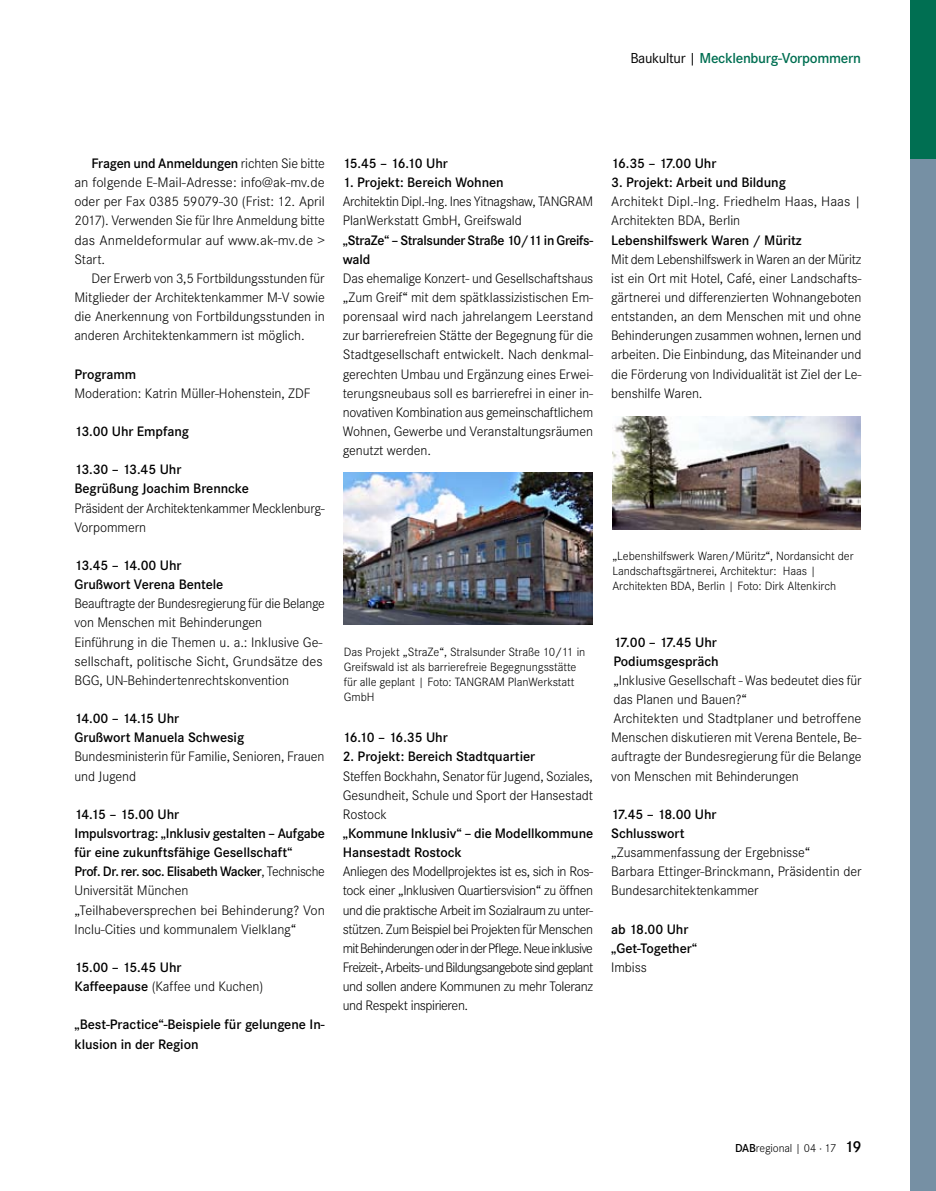
<style>
.page{position:relative;width:936px;height:1191px;background:#fff}
.page>*{position:absolute;margin:0;border:0;box-sizing:border-box;transform-origin:0 0}
.t1{font:600 15px "Corporate S";letter-spacing:-.02em;color:#006f52}
.t2{font:300 14.25px/19.2px "Corporate S";letter-spacing:-.005em;color:#000;text-align:justify}
.t3{font:600 14.25px/19.2px "Corporate S";letter-spacing:-.005em;color:#000}
.t4{font:300 14.25px/19.2px "Corporate S";letter-spacing:-.025em;color:#000}
.t5{font:600 14.25px/19.2px "Corporate S";letter-spacing:-.025em;color:#000}
.t6{font:600 14.25px "Corporate S";letter-spacing:-.03em;color:#000}
.t7{font:300 12.45px/15px "Corporate S";letter-spacing:-.005em;color:#000}
.t8{font:300 12px "Corporate S";letter-spacing:-.01em;color:#000}
.s1{font-weight:400;color:#000}
.s2{font-weight:600}
.s3{font-weight:300}
.s4{font-weight:600;font-size:16.5px}
</style>
<div class="page">
<div style="left:910px;top:0;width:25px;height:1191px;background:#7690a4"></div>
<div style="left:910px;top:0;width:25px;height:158px;background:#006f52"></div>
<img style="left:344px;top:472px;width:248px;height:153px">
<img style="left:612px;top:417px;width:248px;height:112px">
<p class="t1" style="left:630px;top:50px;width:232px"><span class="s1">Baukultur |</span> Mecklenburg-Vorpommern</p>
<p class="t2" style="left:74px;top:154px;width:252px;text-indent:17px"><span class="s2">Fragen und Anmeldungen</span> richten Sie bitte an folgende E-Mail-Adresse: info@ak-mv.de oder per Fax 0385 59079-30 (Frist: 12. April 2017). Verwenden Sie für Ihre Anmeldung bitte das Anmeldeformular auf www.ak-mv.de &gt; Start.</p>
<p class="t2" style="left:74px;top:269px;width:252px;text-indent:17px">Der Erwerb von 3,5 Fortbildungsstunden für Mitglieder der Architektenkammer M-V sowie die Anerkennung von Fortbildungsstunden in anderen Architektenkammern ist möglich.</p>
<p class="t3" style="left:74px;top:364px;width:63px">Programm</p>
<p class="t2" style="left:74px;top:383px;width:238px">Moderation: Katrin Müller-Hohenstein, ZDF</p>
<p class="t3" style="left:74px;top:422px;width:116px">13.00 Uhr Empfang</p>
<p class="t3" style="left:74px;top:460px;width:176px">13.30 – 13.45 Uhr<br>Begrüßung Joachim Brenncke</p>
<p class="t2" style="left:74px;top:498px;width:252px">Präsident der Architektenkammer Mecklenburg-<br>Vorpommern</p>
<p class="t3" style="left:74px;top:556px;width:150px">13.45 – 14.00 Uhr<br>Grußwort Verena Bentele</p>
<p class="t2" style="left:74px;top:594px;width:252px;text-align:left">Beauftragte der Bundesregierung für die Belange von Menschen mit Behinderungen Einführung in die Themen u. a.: Inklusive Ge&shy;sellschaft, politische Sicht, Grundsätze des BGG, UN-Behindertenrechtskonvention</p>
<p class="t3" style="left:74px;top:709px;width:171px">14.00 – 14.15 Uhr<br>Grußwort Manuela Schwesig</p>
<p class="t2" style="left:74px;top:747px;width:251px">Bundesministerin für Familie, Senioren, Frauen und Jugend</p>
<p class="t3" style="left:74px;top:804px;width:252px">14.15 – 15.00 Uhr<br>Impulsvortrag: „Inklusiv gestalten – Aufgabe für eine zukunftsfähige Gesellschaft“<br>Prof. Dr. rer. soc. Elisabeth Wacker<span class="s3">, Technische Universität München<br>„Teilhabeversprechen bei Behinderung? Von Inclu-Cities und kommunalem Vielklang“</span></p>
<p class="t3" style="left:74px;top:957px;width:190px">15.00 – 15.45 Uhr<br>Kaffeepause <span class="s3">(Kaffee und Kuchen)</span></p>
<p class="t3" style="left:74px;top:1015px;width:252px">„Best-Practice“-Beispiele für gelungene In&shy;klusion in der Region</p>
<p class="t6" style="left:343px;top:155px;width:106px">15.45 – 16.10 Uhr</p>
<p class="t3" style="left:343px;top:173px;width:162px">1. Projekt: Bereich Wohnen</p>
<p class="t4" style="left:343px;top:192px;width:252px">Architektin Dipl.-Ing. Ines Yitnagshaw, TANGRAM<br>PlanWerkstatt GmbH, Greifswald</p>
<p class="t5" style="left:343px;top:230px;width:252px">„StraZe“ – Stralsunder Straße 10/11 in Greifs&shy;wald</p>
<p class="t2" style="left:343px;top:269px;width:252px">Das ehemalige Konzert- und Gesellschaftshaus „Zum Greif“ mit dem spätklassizistischen Em&shy;porensaal wird nach jahrelangem Leerstand zur barrierefreien Stätte der Begegnung für die Stadtgesellschaft entwickelt. Nach denkmal&shy;gerechten Umbau und Ergänzung eines Erwei&shy;terungsneubaus soll es barrierefrei in einer in&shy;novativen Kombination aus gemeinschaftlichem Wohnen, Gewerbe und Veranstaltungsräumen genutzt werden.</p>
<p class="t3" style="left:611px;top:154px;width:107px">16.35 – 17.00 Uhr</p>
<p class="t3" style="left:611px;top:173px;width:176px">3. Projekt: Arbeit und Bildung</p>
<p class="t2" style="left:611px;top:192px;width:252px">Architekt Dipl.-Ing. Friedhelm Haas, Haas |<br>Architekten BDA, Berlin</p>
<p class="t3" style="left:611px;top:230px;width:192px">Lebenshilfswerk Waren / Müritz</p>
<p class="t2" style="left:611px;top:249px;width:252px">Mit dem Lebenshilfswerk in Waren an der Müritz ist ein Ort mit Hotel, Café, einer Landschafts&shy;gärtnerei und differenzierten Wohnangeboten entstanden, an dem Menschen mit und ohne Behinderungen zusammen wohnen, lernen und arbeiten. Die Einbindung, das Miteinander und die Förderung von Individualität ist Ziel der Le&shy;benshilfe Waren.</p>
<p class="t7" style="left:344px;top:644px;width:243px">Das Projekt „StraZe“, Stralsunder Straße 10/11 in Greifswald ist als barrierefreie Begegnungsstätte für alle geplant | Foto: TANGRAM PlanWerkstatt GmbH</p>
<p class="t6" style="left:343px;top:729px;width:106px">16.10 – 16.35 Uhr</p>
<p class="t3" style="left:343px;top:747px;width:194px">2. Projekt: Bereich Stadtquartier</p>
<p class="t2" style="left:343px;top:766px;width:252px">Steffen Bockhahn, Senator für Jugend, Soziales, Gesundheit, Schule und Sport der Hansestadt Rostock</p>
<p class="t3" style="left:343px;top:823px;width:252px">„Kommune Inklusiv“ – die Modellkommune<br>Hansestadt Rostock</p>
<p class="t2" style="left:343px;top:862px;width:252px">Anliegen des Modellprojektes ist es, sich in Ros&shy;tock einer „Inklusiven Quartiersvision“ zu öffnen und die praktische Arbeit im Sozialraum zu unter&shy;stützen. Zum Beispiel bei Projekten für Menschen mit Behinderungen oder in der Pflege. Neue inklusive Freizeit-, Arbeits- und Bildungsangebote sind geplant und sollen andere Kommunen zu mehr Toleranz und Respekt inspirieren.</p>
<p class="t7" style="left:612px;top:548px;width:242px">„Lebenshilfswerk Waren/Müritz“, Nordansicht der<br>Landschaftsgärtnerei, Architektur: Haas |<br>Architekten BDA, Berlin | Foto: Dirk Altenkirch</p>
<p class="t3" style="left:613px;top:632px;width:107px">17.00 – 17.45 Uhr<br>Podiumsgespräch</p>
<p class="t2" style="left:611px;top:670px;width:252px;text-align:left">„Inklusive Gesellschaft - Was bedeutet dies für das Planen und Bauen?“<br>Architekten und Stadtplaner und betroffene Menschen diskutieren mit Verena Bentele, Be&shy;auftragte der Bundesregierung für die Belange von Menschen mit Behinderungen</p>
<p class="t3" style="left:611px;top:804px;width:107px">17.45 – 18.00 Uhr<br>Schlusswort</p>
<p class="t2" style="left:611px;top:843px;width:252px;text-align:left">„Zusammenfassung der Ergebnisse“<br>Barbara Ettinger-Brinckmann, Präsidentin der<br>Bundesarchitektenkammer</p>
<p class="t3" style="left:611px;top:919px;width:87px">ab 18.00 Uhr „Get-Together“</p>
<p class="t2" style="left:611px;top:957px;width:37px">Imbiss</p>
<p class="t8" style="left:735px;top:1141px;width:128px"><span class="s2">DAB</span>regional | 04 · 17 <span class="s4">19</span></p>
</div>
